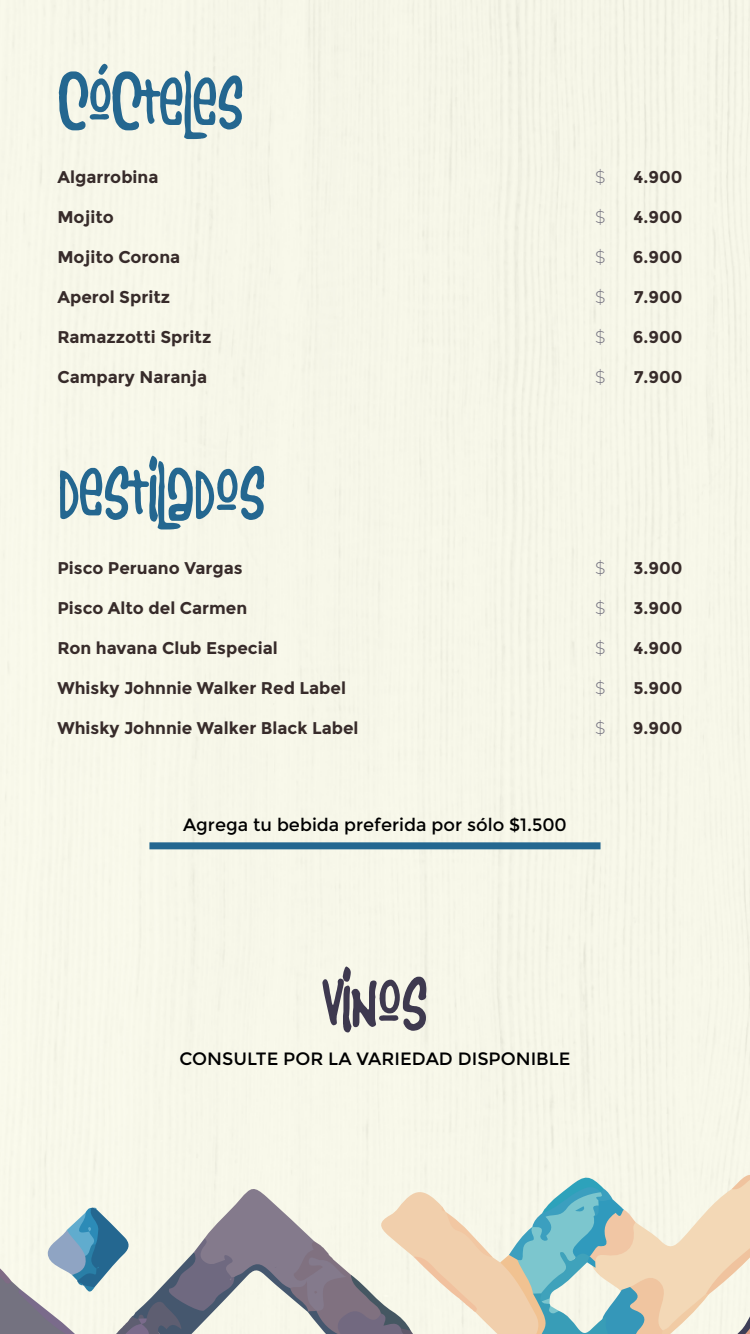
<style>
.page{position:relative;width:750px;height:1334px;background:#fff}
.page>*{position:absolute;margin:0;border:0;box-sizing:border-box;transform-origin:0 0}
.t1{font:86.3px "Latino Heart";color:#246790}
.t2{font:86.3px "Latino Heart";color:#3e394f}
.t3{font:17.8px "Montserrat";color:#000}
.t4{font:700 17px "Montserrat";color:#372b2a}
.t5{font:300 17px "Montserrat";color:#747280}
</style>
<div class="page">
<svg style="left:0;top:1173px;width:750px;height:161px"></svg>
<div style="left:149px;top:842px;width:452px;height:7px;background:#246790"></div>
<h1 class="t1" style="left:59px;top:59px;width:186px">CÓCTELES</h1>
<p class="t4" style="left:57px;top:167px;width:103px">Algarrobina</p>
<p class="t4" style="left:57px;top:207px;width:58px">Mojito</p>
<p class="t4" style="left:57px;top:247px;width:124px">Mojito Corona</p>
<p class="t4" style="left:57px;top:287px;width:114px">Aperol Spritz</p>
<p class="t4" style="left:57px;top:327px;width:156px">Ramazzotti Spritz</p>
<p class="t4" style="left:57px;top:367px;width:151px">Campary Naranja</p>
<h1 class="t1" style="left:59px;top:450px;width:208px">DESTILADOS</h1>
<p class="t4" style="left:57px;top:558px;width:187px">Pisco Peruano Vargas</p>
<p class="t4" style="left:57px;top:598px;width:191px">Pisco Alto del Carmen</p>
<p class="t4" style="left:57px;top:638px;width:222px">Ron havana Club Especial</p>
<p class="t4" style="left:57px;top:678px;width:290px">Whisky Johnnie Walker Red Label</p>
<p class="t4" style="left:57px;top:718px;width:303px">Whisky Johnnie Walker Black Label</p>
<p class="t5" style="left:595px;top:166px;width:12px">$</p>
<p class="t5" style="left:595px;top:206px;width:12px">$</p>
<p class="t5" style="left:595px;top:246px;width:12px">$</p>
<p class="t5" style="left:595px;top:286px;width:12px">$</p>
<p class="t5" style="left:595px;top:326px;width:12px">$</p>
<p class="t5" style="left:595px;top:366px;width:12px">$</p>
<p class="t4" style="left:634px;top:167px;width:51px">4.900</p>
<p class="t4" style="left:634px;top:207px;width:51px">4.900</p>
<p class="t4" style="left:633px;top:247px;width:51px">6.900</p>
<p class="t4" style="left:634px;top:287px;width:50px">7.900</p>
<p class="t4" style="left:633px;top:327px;width:51px">6.900</p>
<p class="t4" style="left:634px;top:367px;width:50px">7.900</p>
<p class="t5" style="left:595px;top:556px;width:12px">$</p>
<p class="t5" style="left:595px;top:596px;width:12px">$</p>
<p class="t5" style="left:595px;top:636px;width:12px">$</p>
<p class="t5" style="left:595px;top:676px;width:12px">$</p>
<p class="t5" style="left:595px;top:716px;width:12px">$</p>
<p class="t4" style="left:634px;top:558px;width:51px">3.900</p>
<p class="t4" style="left:634px;top:598px;width:51px">3.900</p>
<p class="t4" style="left:634px;top:638px;width:51px">4.900</p>
<p class="t4" style="left:634px;top:678px;width:51px">5.900</p>
<p class="t4" style="left:633px;top:718px;width:51px">9.900</p>
<p class="t3" style="left:183px;top:814px;width:385px">Agrega tu bebida preferida por sólo $1.500</p>
<h1 class="t2" style="left:324px;top:960px;width:106px">VINOS</h1>
<p class="t3" style="left:179px;top:1049px;width:393px">CONSULTE POR LA VARIEDAD DISPONIBLE</p>
</div>
